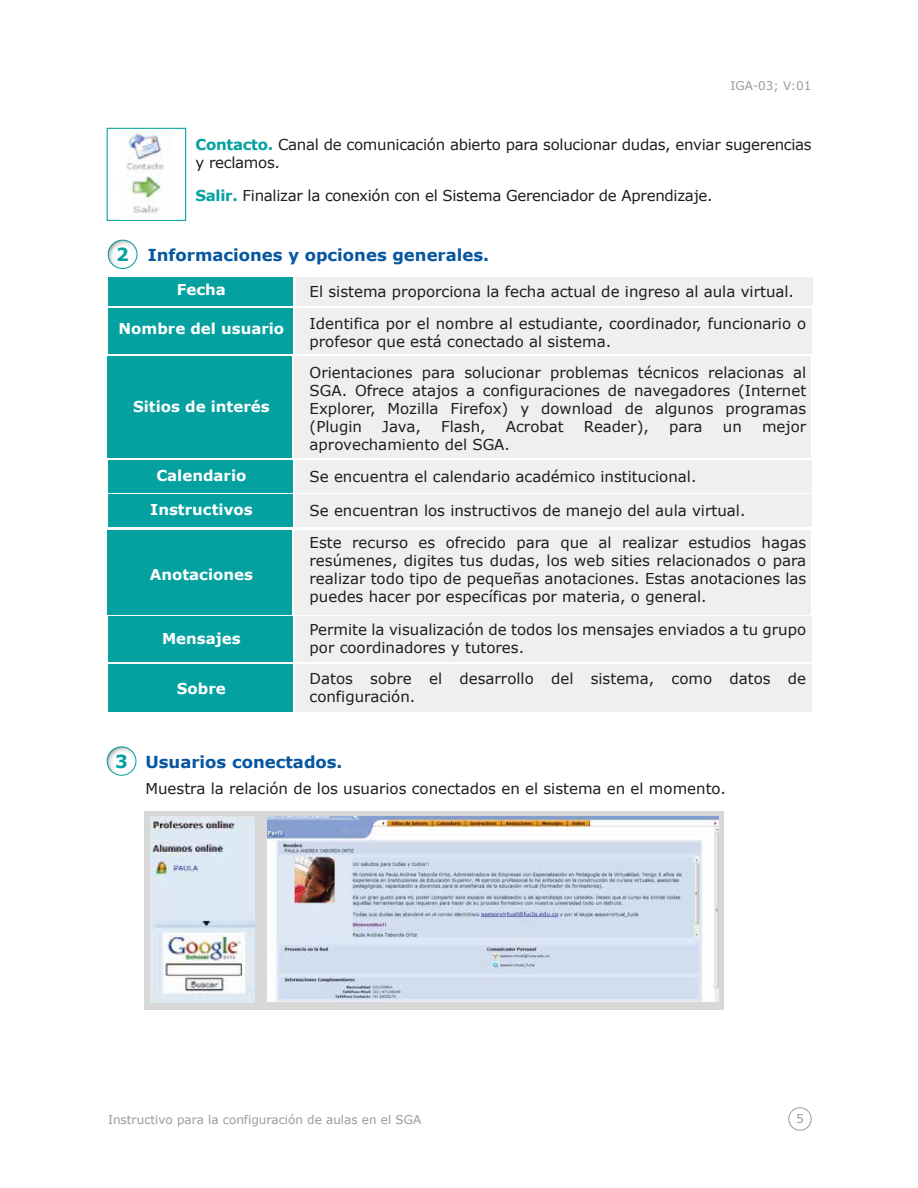
<style>
.page{position:relative;width:918px;height:1188px;background:#fff}
.page>*{position:absolute;margin:0;border:0;box-sizing:border-box;transform-origin:0 0}
.t1{font:700 16.5px "Verdana";color:#0656a0}
.t2{font:15px/18px "Verdana";color:#1d1d1b}
.t3{font:15px/18px "Verdana";letter-spacing:-.02em;color:#1d1d1b}
.t4{font:700 15px "Verdana";color:#fff}
.t5{font:12px "Verdana";color:#9c9b9b}
.s1{font-weight:700;color:#04a1a0}
.s2{font-size:18px;color:#04a1a0}
</style>
<div class="page">
<svg style="left:107px;top:747px;width:29px;height:28px"></svg>
<div style="left:107px;top:747px;width:29px;height:29px;border:1px solid #00a1a0;border-radius:50%"></div>
<svg style="left:108px;top:240px;width:29px;height:29px"></svg>
<div style="left:108px;top:240px;width:29px;height:29px;border:1px solid #00a1a0;border-radius:50%"></div>
<div style="left:108px;top:278px;width:185px;height:28px;background:#04a1a0"></div>
<div style="left:296px;top:278px;width:516px;height:28px;background:#efefef"></div>
<div style="left:108px;top:309px;width:184px;height:45px;background:#04a1a0"></div>
<div style="left:295px;top:309px;width:517px;height:45px;background:#efefef"></div>
<div style="left:108px;top:617px;width:184px;height:45px;background:#04a1a0"></div>
<div style="left:295px;top:617px;width:517px;height:45px;background:#efefef"></div>
<div style="left:108px;top:664px;width:184px;height:48px;background:#04a1a0"></div>
<div style="left:295px;top:664px;width:517px;height:48px;background:#efefef"></div>
<div style="left:107px;top:356px;width:185px;height:102px;background:#04a1a0"></div>
<div style="left:295px;top:356px;width:516px;height:102px;background:#efefef"></div>
<div style="left:108px;top:460px;width:184px;height:32px;background:#04a1a0"></div>
<div style="left:295px;top:460px;width:517px;height:32px;background:#efefef"></div>
<div style="left:108px;top:495px;width:184px;height:32px;background:#04a1a0"></div>
<div style="left:295px;top:495px;width:517px;height:32px;background:#efefef"></div>
<div style="left:107px;top:530px;width:185px;height:84px;background:#04a1a0"></div>
<div style="left:295px;top:530px;width:516px;height:84px;background:#efefef"></div>
<img style="left:126px;top:131px;width:38px;height:39px">
<div style="left:107px;top:128px;width:79px;height:93px;border:1px solid #00a1a0"></div>
<img style="left:119px;top:175px;width:51px;height:39px">
<div style="left:144px;top:811px;width:580px;height:199px;background:#d8d8d8"></div>
<img style="left:150px;top:817px;width:104px;height:185px">
<img style="left:267px;top:817px;width:452px;height:185px">
<div style="left:789px;top:1108px;width:22px;height:22px;border:1px solid #9c9b9b;border-radius:50%"></div>
<p class="t5" style="left:730px;top:78px;width:83px">IGA-03; V:01</p>
<p class="t3" style="left:196px;top:136px;width:618px"><span class="s1">Contacto.</span> Canal de comunicación abierto para solucionar dudas, enviar sugerencias y reclamos.</p>
<p class="t3" style="left:196px;top:187px;width:519px"><span class="s1">Salir.</span> Finalizar la conexión con el Sistema Gerenciador de Aprendizaje.</p>
<p class="t1" style="left:116px;top:243px;width:374px"><span class="s2">2</span> Informaciones y opciones generales.</p>
<p class="t4" style="left:177px;top:278px;width:51px">Fecha</p>
<p class="t4" style="left:119px;top:317px;width:167px">Nombre del usuario</p>
<p class="t2" style="left:310px;top:276px;width:498px;line-height:31.5px">El sistema proporciona la fecha actual de ingreso al aula virtual.<br>Identifica por el nombre al estudiante, coordinador, funcionario o</p>
<p class="t2" style="left:310px;top:326px;width:498px;line-height:31.5px">profesor que está conectado al sistema.<br>Orientaciones para solucionar problemas técnicos relacionas al</p>
<p class="t2" style="left:310px;top:382px;width:498px;text-align:justify">SGA. Ofrece atajos a configuraciones de navegadores (Internet Explorer, Mozilla Firefox) y download de algunos programas (Plugin</p>
<p class="t4" style="left:133px;top:395px;width:138px">Sitios de interés</p>
<p class="t2" style="left:382px;top:418px;width:40px">Java,</p>
<p class="t2" style="left:441px;top:418px;width:46px">Flash,</p>
<p class="t2" style="left:506px;top:418px;width:59px">Acrobat</p>
<p class="t2" style="left:584px;top:418px;width:66px">Reader),</p>
<p class="t2" style="left:669px;top:418px;width:35px">para</p>
<p class="t2" style="left:723px;top:418px;width:20px">un</p>
<p class="t2" style="left:762px;top:418px;width:46px">mejor</p>
<p class="t2" style="left:310px;top:429px;width:388px;line-height:31.5px">aprovechamiento del SGA.<br>Se encuentra el calendario académico institucional.</p>
<p class="t2" style="left:310px;top:495px;width:498px;line-height:31.5px">Se encuentran los instructivos de manejo del aula virtual.<br>Este recurso es ofrecido para que al realizar estudios hagas</p>
<p class="t2" style="left:310px;top:551px;width:498px;text-align:justify">resúmenes, digites tus dudas, los web sities relacionados o para realizar todo tipo de pequeñas anotaciones. Estas anotaciones las puedes hacer por específicas por materia, o general.</p>
<p class="t2" style="left:310px;top:620px;width:498px">Permite la visualización de todos los mensajes enviados a tu grupo por coordinadores y tutores.</p>
<p class="t2" style="left:310px;top:670px;width:498px">Datos sobre el desarrollo del sistema, como datos de configuración.</p>
<p class="t4" style="left:156px;top:464px;width:92px">Calendario</p>
<p class="t4" style="left:150px;top:499px;width:104px">Instructivos</p>
<p class="t4" style="left:150px;top:563px;width:105px">Anotaciones</p>
<p class="t4" style="left:162px;top:628px;width:80px">Mensajes</p>
<p class="t4" style="left:177px;top:677px;width:50px">Sobre</p>
<p class="t1" style="left:115px;top:750px;width:229px"><span class="s2">3</span> Usuarios conectados.</p>
<p class="t2" style="left:145px;top:780px;width:582px">Muestra la relación de los usuarios conectados en el sistema en el momento.</p>
<p class="t5" style="left:108px;top:1112px;width:315px">Instructivo para la configuración de aulas en el SGA</p>
<p class="t5" style="left:796px;top:1111px;width:9px">5</p>
</div>
